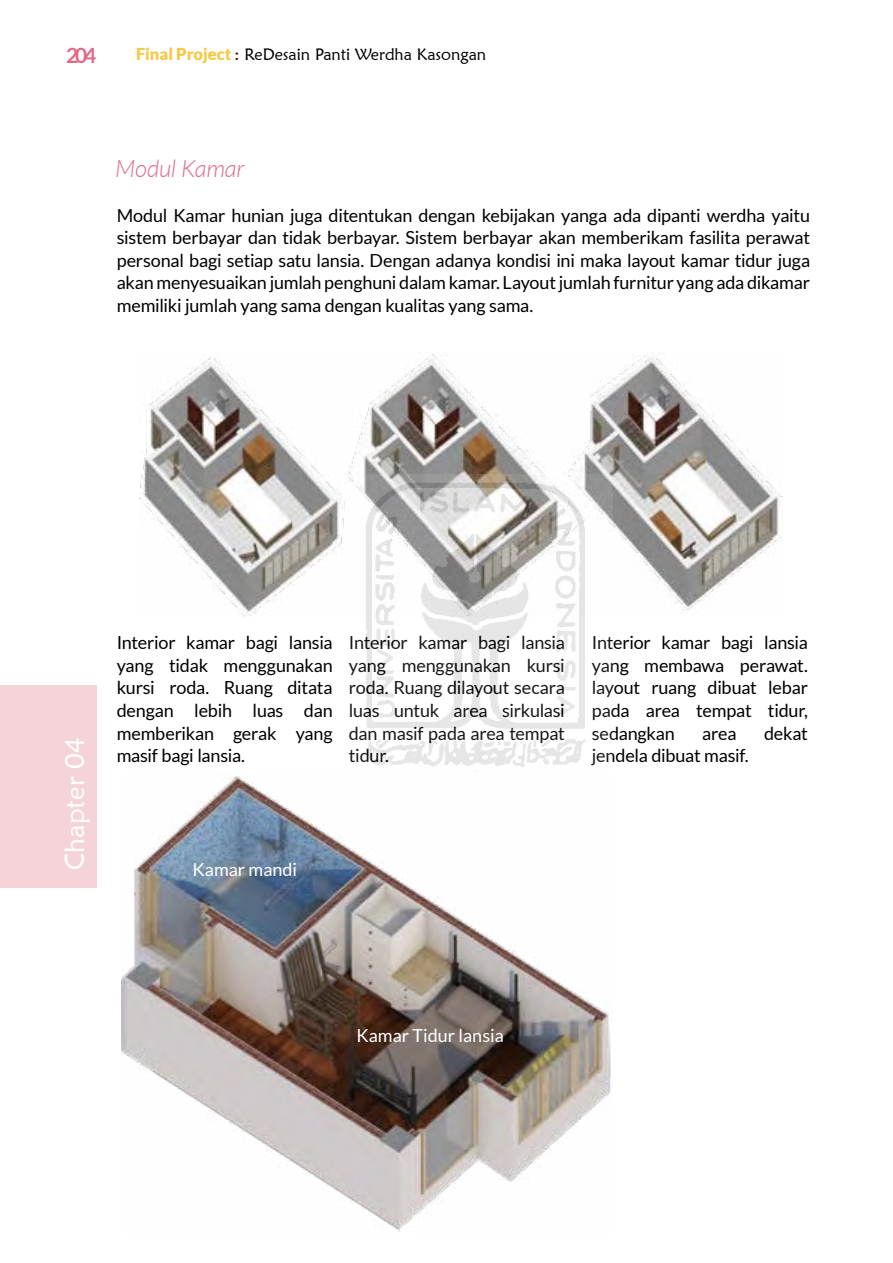
<style>
.page{position:relative;width:893px;height:1263px;background:#fff}
.page>*{position:absolute;margin:0;border:0;box-sizing:border-box;transform-origin:0 0}
.t1{font:27px "Maiandra GD";color:#fff}
.t2{font:italic 300 24px "Lato";letter-spacing:-.01em;color:#e16a84}
.t3{font:700 21px "Lato";color:#e16a84}
.t4{font:18px/22.5px "Lato";letter-spacing:-.01em;color:#000;text-align:justify}
.t5{font:18px "Lato";color:#fff}
.t6{font:16.5px "Maiandra GD";color:#000}
.s1{font-family:"Lato";font-weight:900;color:#f7c846}
</style>
<div class="page">
<div style="left:0;top:685px;width:96px;height:203px;background:#f4d4d8"></div>
<img style="left:139px;top:352px;width:644px;height:264px">
<img style="left:121px;top:776px;width:490px;height:456px">
<img style="left:345px;top:474px;width:268px;height:314px">
<p class="t3" style="left:66px;top:44px;width:31px">204</p>
<p class="t6" style="left:136px;top:44px;width:352px"><span class="s1">Final Project</span> : ReDesain Panti Werdha Kasongan</p>
<h2 class="t2" style="left:115px;top:156px;width:131px">Modul Kamar</h2>
<p class="t4" style="left:117px;top:204px;width:695px">Modul Kamar hunian juga ditentukan dengan kebijakan yanga ada dipanti werdha yaitu sistem berbayar dan tidak berbayar. Sistem berbayar akan memberikam fasilita perawat personal bagi setiap satu lansia. Dengan adanya kondisi ini maka layout kamar tidur juga akan menyesuaikan jumlah penghuni dalam kamar. Layout jumlah furnitur yang ada dikamar memiliki jumlah yang sama dengan kualitas yang sama.</p>
<h1 class="t1" style="left:58px;top:870px;width:134px;rotate:-90deg">Chapter 04</h1>
<p class="t4" style="left:117px;top:632px;width:218px">Interior kamar bagi lansia yang tidak menggunakan kursi roda. Ruang ditata dengan lebih luas dan memberikan gerak yang masif bagi lansia.</p>
<p class="t4" style="left:349px;top:632px;width:218px">Interior kamar bagi lansia yang menggunakan kursi roda. Ruang dilayout secara luas untuk area sirkulasi dan masif pada area tempat tidur.</p>
<p class="t4" style="left:592px;top:632px;width:218px">Interior kamar bagi lansia yang membawa perawat. layout ruang dibuat lebar pada area tempat tidur, sedangkan</p>
<p class="t4" style="left:702px;top:722px;width:36px">area</p>
<p class="t4" style="left:764px;top:722px;width:45px">dekat</p>
<p class="t4" style="left:592px;top:744px;width:158px">jendela dibuat masif.</p>
<p class="t5" style="left:193px;top:860px;width:106px">Kamar mandi</p>
<p class="t5" style="left:357px;top:1025px;width:149px">Kamar Tidur lansia</p>
</div>
